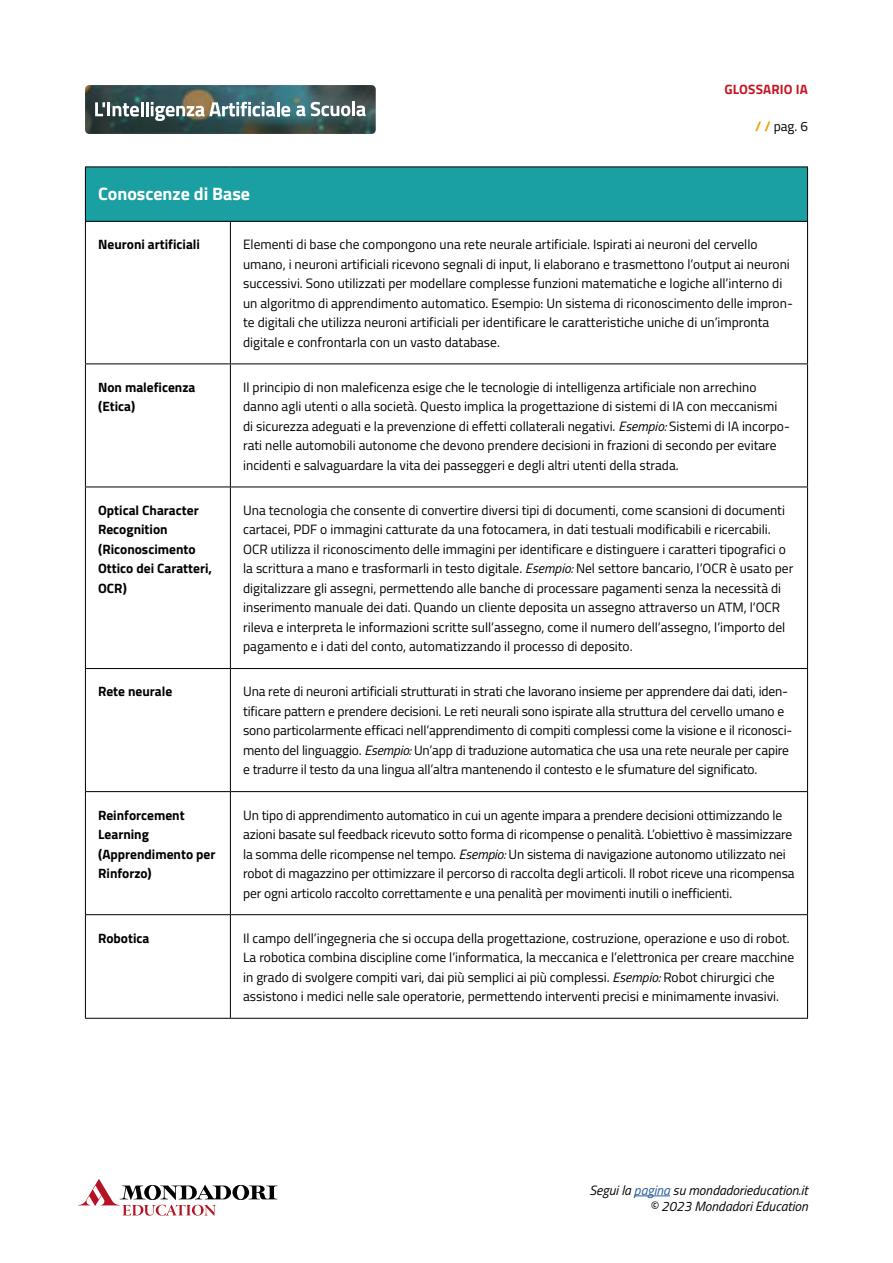
<style>
.page{position:relative;width:893px;height:1263px;background:#fff}
.page>*{position:absolute;margin:0;border:0;box-sizing:border-box;transform-origin:0 0}
.t1{font:700 18px "Titillium Web";color:#fff}
.t2{font:13.5px/19.5px "Titillium Web";color:#000}
.t3{font:700 13.5px/19.5px "Titillium Web";color:#000}
.t4{font:italic 13.5px/16.2px "Titillium Web";color:#000;text-align:right}
.t5{font:700 13.5px "Titillium Web";letter-spacing:.01em;color:#c61623}
.s1{font-weight:700;color:#f59c00}
.s2{font-style:italic}
.s3{color:#275b9b}
</style>
<div class="page">
<img style="left:85px;top:85px;width:291px;height:49px">
<svg style="left:78px;top:1179px;width:199px;height:37px"></svg>
<hr style="left:634px;top:1195px;width:36px;height:1px;background:#275b9b">
<svg style="left:95px;top:102px;width:10px;height:14px"></svg>
<hr style="left:107px;top:102px;width:3px;height:14px;background:#fff">
<svg style="left:113px;top:102px;width:30px;height:15px"></svg>
<hr style="left:146px;top:102px;width:3px;height:14px;background:#fff">
<svg style="left:151px;top:102px;width:124px;height:19px"></svg>
<hr style="left:277px;top:102px;width:3px;height:14px;background:#fff">
<svg style="left:281px;top:106px;width:9px;height:11px"></svg>
<svg style="left:296px;top:106px;width:9px;height:10px"></svg>
<svg style="left:311px;top:102px;width:39px;height:14px"></svg>
<hr style="left:352px;top:102px;width:3px;height:14px;background:#fff">
<svg style="left:356px;top:106px;width:10px;height:10px"></svg>
<div style="left:85px;top:167px;width:722px;height:54px;background:#1a9fa2"></div>
<hr style="left:85px;top:167px;width:145px;height:1px;background:#000">
<hr style="left:85px;top:167px;width:1px;height:54px;background:#000">
<hr style="left:230px;top:167px;width:578px;height:1px;background:#000">
<hr style="left:807px;top:167px;width:1px;height:54px;background:#000">
<hr style="left:85px;top:221px;width:145px;height:1px;background:#000">
<hr style="left:230px;top:221px;width:578px;height:1px;background:#000">
<hr style="left:85px;top:222px;width:1px;height:141px;background:#000">
<hr style="left:230px;top:222px;width:1px;height:141px;background:#000">
<hr style="left:807px;top:222px;width:1px;height:141px;background:#000">
<hr style="left:85px;top:363px;width:145px;height:1px;background:#000">
<hr style="left:85px;top:364px;width:1px;height:123px;background:#000">
<hr style="left:230px;top:363px;width:578px;height:1px;background:#000">
<hr style="left:230px;top:364px;width:1px;height:123px;background:#000">
<hr style="left:807px;top:364px;width:1px;height:123px;background:#000">
<hr style="left:85px;top:487px;width:145px;height:1px;background:#000">
<hr style="left:85px;top:487px;width:1px;height:181px;background:#000">
<hr style="left:230px;top:487px;width:578px;height:1px;background:#000">
<hr style="left:230px;top:487px;width:1px;height:181px;background:#000">
<hr style="left:807px;top:487px;width:1px;height:181px;background:#000">
<hr style="left:85px;top:668px;width:145px;height:1px;background:#000">
<hr style="left:85px;top:669px;width:1px;height:122px;background:#000">
<hr style="left:230px;top:668px;width:578px;height:1px;background:#000">
<hr style="left:230px;top:669px;width:1px;height:122px;background:#000">
<hr style="left:807px;top:669px;width:1px;height:122px;background:#000">
<hr style="left:85px;top:791px;width:145px;height:1px;background:#000">
<hr style="left:85px;top:792px;width:1px;height:122px;background:#000">
<hr style="left:230px;top:791px;width:578px;height:1px;background:#000">
<hr style="left:230px;top:792px;width:1px;height:122px;background:#000">
<hr style="left:807px;top:792px;width:1px;height:122px;background:#000">
<hr style="left:85px;top:914px;width:145px;height:1px;background:#000">
<hr style="left:85px;top:915px;width:1px;height:103px;background:#000">
<hr style="left:230px;top:914px;width:578px;height:1px;background:#000">
<hr style="left:230px;top:915px;width:1px;height:103px;background:#000">
<hr style="left:807px;top:915px;width:1px;height:103px;background:#000">
<hr style="left:85px;top:1018px;width:145px;height:1px;background:#000">
<hr style="left:230px;top:1018px;width:578px;height:1px;background:#000">
<p class="t5" style="left:724px;top:79px;width:85px">GLOSSARIO IA</p>
<p class="t2" style="left:755px;top:115px;width:54px"><span class="s1">/ /</span> pag. 6</p>
<h1 class="t1" style="left:98px;top:180px;width:153px">Conoscenze di Base</h1>
<p class="t3" style="left:98px;top:234px;width:103px">Neuroni artificiali</p>
<p class="t2" style="left:243px;top:234px;width:551px">Elementi di base che compongono una rete neurale artificiale. Ispirati ai neuroni del cervello umano, i neuroni artificiali ricevono segnali di input, li elaborano e trasmettono l’output ai neuroni successivi. Sono utilizzati per modellare complesse funzioni matematiche e logiche all’interno di un algoritmo di apprendimento automatico. Esempio: Un sistema di riconoscimento delle impron&shy;te digitali che utilizza neuroni artificiali per identificare le caratteristiche uniche di un’impronta digitale e confrontarla con un vasto database.</p>
<p class="t3" style="left:98px;top:377px;width:99px">Non maleficenza (Etica)</p>
<p class="t2" style="left:243px;top:377px;width:548px">Il principio di non maleficenza esige che le tecnologie di intelligenza artificiale non arrechino danno agli utenti o alla società. Questo implica la progettazione di sistemi di IA con meccanismi di sicurezza adeguati e la prevenzione di effetti collaterali negativi. <span class="s2">Esempio:</span> Sistemi di IA incorpo&shy;rati nelle automobili autonome che devono prendere decisioni in frazioni di secondo per evitare incidenti e salvaguardare la vita dei passeggeri e degli altri utenti della strada.</p>
<p class="t3" style="left:98px;top:500px;width:115px">Optical Character<br>Recognition (Riconoscimento<br>Ottico dei Caratteri,<br>OCR)</p>
<p class="t2" style="left:243px;top:500px;width:552px">Una tecnologia che consente di convertire diversi tipi di documenti, come scansioni di documenti cartacei, PDF o immagini catturate da una fotocamera, in dati testuali modificabili e ricercabili.<br>OCR utilizza il riconoscimento delle immagini per identificare e distinguere i caratteri tipografici o la scrittura a mano e trasformarli in testo digitale. <span class="s2">Esempio:</span> Nel settore bancario, l’OCR è usato per digitalizzare gli assegni, permettendo alle banche di processare pagamenti senza la necessità di inserimento manuale dei dati. Quando un cliente deposita un assegno attraverso un ATM, l’OCR rileva e interpreta le informazioni scritte sull’assegno, come il numero dell’assegno, l’importo del pagamento e i dati del conto, automatizzando il processo di deposito.</p>
<p class="t3" style="left:98px;top:681px;width:76px">Rete neurale</p>
<p class="t2" style="left:243px;top:681px;width:551px">Una rete di neuroni artificiali strutturati in strati che lavorano insieme per apprendere dai dati, iden&shy;tificare pattern e prendere decisioni. Le reti neurali sono ispirate alla struttura del cervello umano e sono particolarmente efficaci nell’apprendimento di compiti complessi come la visione e il riconosci&shy;mento del linguaggio. <span class="s2">Esempio:</span> Un’app di traduzione automatica che usa una rete neurale per capire e tradurre il testo da una lingua all’altra mantenendo il contesto e le sfumature del significato.</p>
<p class="t3" style="left:98px;top:804px;width:119px">Reinforcement<br>Learning (Apprendimento per<br>Rinforzo)</p>
<p class="t2" style="left:243px;top:804px;width:553px">Un tipo di apprendimento automatico in cui un agente impara a prendere decisioni ottimizzando le azioni basate sul feedback ricevuto sotto forma di ricompense o penalità. L’obiettivo è massimizzare la somma delle ricompense nel tempo. <span class="s2">Esempio:</span> Un sistema di navigazione autonomo utilizzato nei robot di magazzino per ottimizzare il percorso di raccolta degli articoli. Il robot riceve una ricompensa per ogni articolo raccolto correttamente e una penalità per movimenti inutili o inefficienti.</p>
<p class="t3" style="left:98px;top:927px;width:53px">Robotica</p>
<p class="t2" style="left:243px;top:927px;width:553px">Il campo dell’ingegneria che si occupa della progettazione, costruzione, operazione e uso di robot.<br>La robotica combina discipline come l’informatica, la meccanica e l’elettronica per creare macchine in grado di svolgere compiti vari, dai più semplici ai più complessi. <span class="s2">Esempio:</span> Robot chirurgici che assistono i medici nelle sale operatorie, permettendo interventi precisi e minimamente invasivi.</p>
<p class="t4" style="left:590px;top:1181px;width:220px">Segui la <span class="s3">pagina</span> su mondadorieducation.it © 2023 Mondadori Education</p>
</div>
